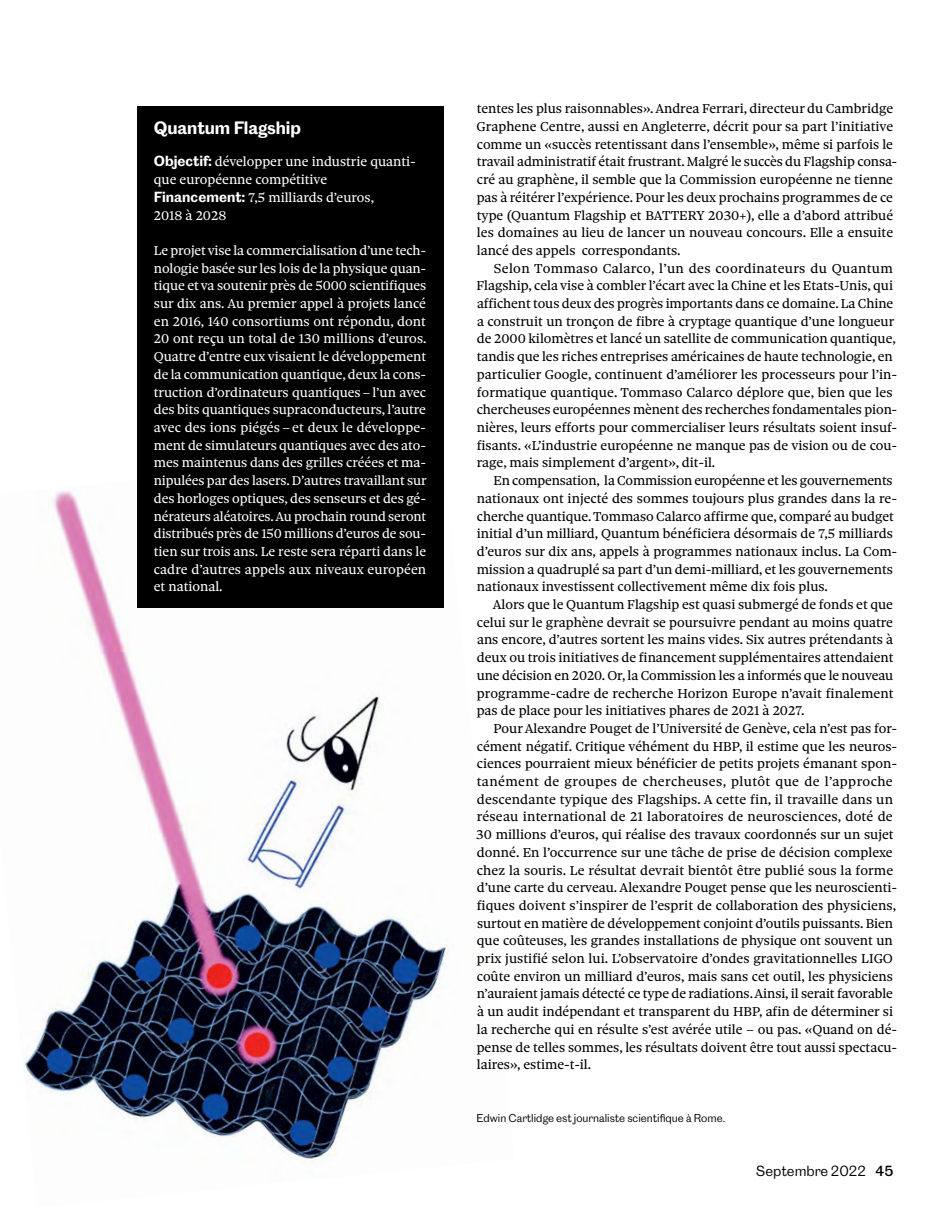
<style>
.page{position:relative;width:936px;height:1212px;background:#fff}
.page>*{position:absolute;margin:0;border:0;box-sizing:border-box;transform-origin:0 0}
.t1{font:600 16.5px "Caslon Doric";letter-spacing:-.005em;color:#fff}
.t2{font:13.8px/17.7px "Sole Serif Text";color:#000}
.t3{font:13.8px/17.7px "Sole Serif Text";color:#fff}
.t4{font:13.5px "Caslon Doric";color:#000}
.t5{font:10.5px "Caslon Doric";color:#000}
.s1{font-family:"Caslon Doric";font-weight:600;font-size:13.5px}
.s2{font-weight:500}
</style>
<div class="page">
<img style="left:24px;top:449px;width:425px;height:713px">
<div style="left:137px;top:107px;width:306px;height:501px;background:#000"></div>
<p class="t1" style="left:154px;top:115px;width:148px">Quantum Flagship</p>
<p class="t3" style="left:154px;top:153px;width:263px"><span class="s1">Objectif:</span> développer une industrie quanti&shy;que européenne compétitive<br><span class="s1">Financement:</span> 7,5 milliards d’euros,<br>2018 à 2028</p>
<p class="t3" style="left:154px;top:242px;width:274px;text-align:justify">Le projet vise la commercialisation d’une tech&shy;nologie basée sur les lois de la physique quan&shy;tique et va soutenir près de 5000 scientifiques sur dix ans. Au premier appel à projets lancé en 2016, 140 consortiums ont répondu, dont 20 ont reçu un total de 130 millions d’euros.<br>Quatre d’entre eux visaient le développement de la communication quantique, deux la cons&shy;truction d’ordinateurs quantiques–l’un avec des bits quantiques supraconducteurs, l’autre avec des ions piégés–et deux le développe&shy;ment de simulateurs quantiques avec des ato&shy;mes maintenus dans des grilles créées et ma&shy;nipulées par des lasers. D’autres travaillant sur des horloges optiques, des senseurs et des gé&shy;nérateurs aléatoires. Au prochain round seront distribués près de 150 millions d’euros de sou&shy;tien sur trois ans. Le reste sera réparti dans le cadre d’autres appels aux niveaux européen et national.</p>
<p class="t2" style="left:476px;top:100px;width:422px">tentes les plus raisonnables». Andrea Ferrari, directeur du Cambridge Graphene Centre, aussi en Angleterre, décrit pour sa part l’initiative comme un «succès retentissant dans l’ensemble», même si parfois le travail administratif était frustrant. Malgré le succès du Flagship consa&shy;cré au graphène, il semble que la Commission européenne ne tienne pas à réitérer l’expérience. Pour les deux prochains programmes de ce type (Quantum Flagship et BATTERY 2030+), elle a d’abord attribué les domaines au lieu de lancer un nouveau concours. Elle a ensuite lancé des appels correspondants.</p>
<p class="t2" style="left:476px;top:259px;width:422px;text-indent:17px">Selon Tommaso Calarco, l’un des coordinateurs du Quantum Flagship, cela vise à combler l’écart avec la Chine et les Etats-Unis, qui affichent tous deux des progrès importants dans ce domaine. La Chine a construit un tronçon de fibre à cryptage quantique d’une longueur de 2000 kilomètres et lancé un satellite de communication quantique, tandis que les riches entreprises américaines de haute technologie, en particulier Google, continuent d’améliorer les processeurs pour l’in&shy;formatique quantique. Tommaso Calarco déplore que, bien que les chercheuses européennes mènent des recherches fondamentales pion&shy;nières, leurs efforts pour commercialiser leurs résultats soient insuf&shy;fisants. «L’industrie européenne ne manque pas de vision ou de cou&shy;rage, mais simplement d’argent», dit-il.</p>
<p class="t2" style="left:476px;top:472px;width:422px;text-indent:17px">En compensation, la Commission européenne et les gouvernements nationaux ont injecté des sommes toujours plus grandes dans la re&shy;cherche quantique. Tommaso Calarco affirme que, comparé au budget initial d’un milliard, Quantum bénéficiera désormais de 7,5 milliards d’euros sur dix ans, appels à programmes nationaux inclus. La Com&shy;mission a quadruplé sa part d’un demi-milliard, et les gouvernements nationaux investissent collectivement même dix fois plus.</p>
<p class="t2" style="left:476px;top:596px;width:418px;text-align:justify;text-indent:16px">Alors que le Quantum Flagship est quasi submergé de fonds et que celui sur le graphène devrait se poursuivre pendant au moins quatre ans encore, d’autres sortent les mains vides. Six autres prétendants à deux ou trois initiatives de financement supplémentaires attendaient une décision en 2020. Or, la Commission les a informés que le nouveau programme-cadre de recherche Horizon Europe n’avait finalement pas de place pour les initiatives phares de 2021 à 2027.</p>
<p class="t2" style="left:476px;top:720px;width:422px;text-indent:17px">Pour Alexandre Pouget de l’Université de Genève, cela n’est pas for&shy;cément négatif. Critique véhément du HBP, il estime que les neuros&shy;ciences pourraient mieux bénéficier de petits projets émanant spon&shy;tanément de groupes de chercheuses, plutôt que de l’approche descendante typique des Flagships. A cette fin, il travaille dans un réseau international de 21 laboratoires de neurosciences, doté de 30 millions d’euros, qui réalise des travaux coordonnés sur un sujet donné. En l’occurrence sur une tâche de prise de décision complexe chez la souris. Le résultat devrait bientôt être publié sous la forme d’une carte du cerveau. Alexandre Pouget pense que les neuroscienti&shy;fiques doivent s’inspirer de l’esprit de collaboration des physiciens, surtout en matière de développement conjoint d’outils puissants. Bien que coûteuses, les grandes installations de physique ont souvent un prix justifié selon lui. L’observatoire d’ondes gravitationnelles LIGO coûte environ un milliard d’euros, mais sans cet outil, les physiciens n’auraient jamais détecté ce type de radiations. Ainsi, il serait favorable à un audit indépendant et transparent du HBP, afin de déterminer si la recherche qui en résulte s’est avérée utile – ou pas. «Quand on dé&shy;pense de telles sommes, les résultats doivent être tout aussi spectacu&shy;laires», estime-t-il.</p>
<p class="t5" style="left:476px;top:1110px;width:250px">Edwin Cartlidge est journaliste scientifique à Rome.</p>
<p class="t4" style="left:756px;top:1160px;width:139px">Septembre 2022 <span class="s2">45</span></p>
</div>
